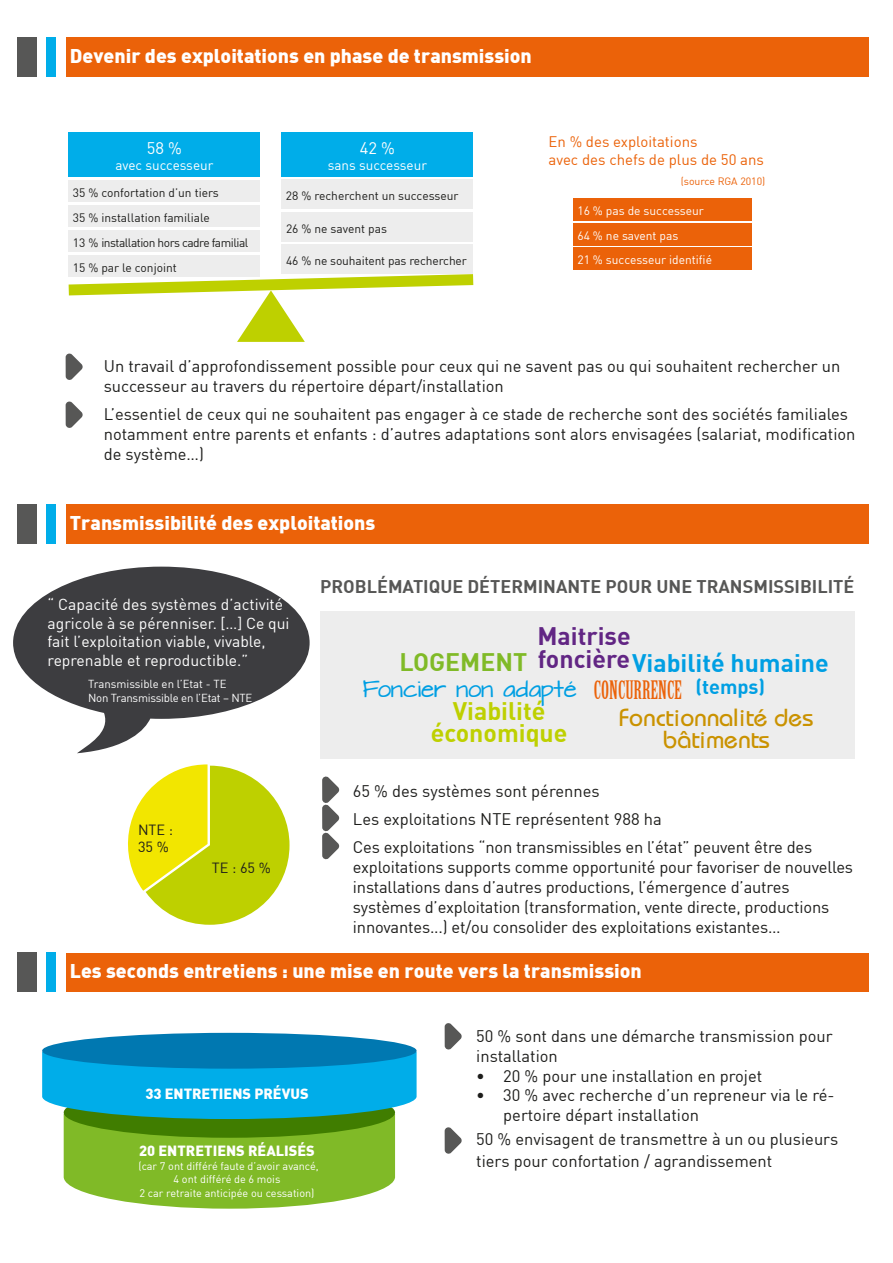
<style>
.page{position:relative;width:893px;height:1263px;background:#fff}
.page>*{position:absolute;margin:0;border:0;box-sizing:border-box;transform-origin:0 0}
.t1{font:24.9px/22.4px "Bauhaus";color:#ca9200;text-align:center}
.t2{font:700 24.9px/22.4px "DIN";color:#bed000;text-align:center}
.t3{font:700 24.9px "DIN";color:#009fe3}
.t4{font:700 24.9px/22.4px "DIN";color:#622684}
.t5{font:700 24.9px "DIN";color:#80ba27}
.t6{font:19.95px "Architects Daughter";color:#009fe3}
.t7{font:700 19.95px "DIN";color:#009fe3}
.t8{font:900 19.5px "DIN";color:#fff}
.t9{font:700 18px "DIN";color:#575756}
.t10{font:16.5px/19.8px "DIN";color:#1d1d1b}
.t11{font:16.5px "DIN";color:#fff}
.t12{font:15.75px/18.9px "DIN";color:#fff}
.t13{font:15px/18px "DIN";color:#eb6209}
.t14{font:900 14.55px "DIN";color:#fff}
.t15{font:14.4px/17.4px "DIN";color:#1d1d1b}
.t16{font:13.5px "DIN";color:#fff}
.t17{font:12px "DIN";color:#1d1d1b}
.t18{font:12px/25.7px "DIN";letter-spacing:-.04em;color:#1d1d1b}
.t19{font:12px/24.6px "DIN";color:#fff}
.t20{font:11.4px/13.6px "DIN";letter-spacing:-.02em;color:#fff}
.t21{font:10.95px/13.6px "DIN";color:#fff;text-align:center}
.t22{font:10.5px "DIN";color:#eb6209}
.s1{font-family:"Birch Std";font-size:24.9px;color:#eb6209}
</style>
<div class="page">
<div style="left:320px;top:611px;width:535px;height:148px;background:#ededed"></div>
<svg style="left:13px;top:567px;width:297px;height:186px;fill:#3d3d40"></svg>
<div style="left:66px;top:37px;width:802px;height:40px;background:#eb6209"></div>
<div style="left:66px;top:504px;width:802px;height:40px;background:#eb6209"></div>
<div style="left:66px;top:953px;width:802px;height:39px;background:#eb6209"></div>
<div style="left:17px;top:37px;width:20px;height:40px;background:#575756"></div>
<div style="left:46px;top:37px;width:10px;height:40px;background:#00ade9"></div>
<div style="left:17px;top:504px;width:20px;height:40px;background:#575756"></div>
<div style="left:46px;top:504px;width:10px;height:40px;background:#00ade9"></div>
<div style="left:17px;top:952px;width:20px;height:40px;background:#575756"></div>
<div style="left:46px;top:952px;width:10px;height:40px;background:#00ade9"></div>
<div style="left:69px;top:180px;width:191px;height:21px;background:#ededed"></div>
<div style="left:69px;top:132px;width:191px;height:44px;background:#00ade9"></div>
<div style="left:282px;top:132px;width:191px;height:44px;background:#00ade9"></div>
<div style="left:282px;top:179px;width:191px;height:30px;background:#ededed"></div>
<div style="left:69px;top:255px;width:191px;height:21px;background:#ededed"></div>
<div style="left:69px;top:205px;width:191px;height:21px;background:#ededed"></div>
<div style="left:69px;top:231px;width:191px;height:21px;background:#ededed"></div>
<div style="left:282px;top:212px;width:191px;height:29px;background:#ededed"></div>
<div style="left:282px;top:244px;width:191px;height:30px;background:#ededed"></div>
<svg style="left:69px;top:274px;width:404px;height:68px"></svg>
<svg style="left:42px;top:1052px;width:375px;height:157px;background:#5eb881"></svg>
<div style="left:42px;top:1033px;width:375px;height:36px;background:#0078b1;border-radius:50%"></div>
<svg style="left:66px;top:353px;width:17px;height:27px"></svg>
<svg style="left:66px;top:401px;width:17px;height:27px"></svg>
<svg style="left:322px;top:776px;width:18px;height:84px"></svg>
<svg style="left:445px;top:1023px;width:17px;height:27px"></svg>
<svg style="left:445px;top:1127px;width:17px;height:27px"></svg>
<svg style="left:128px;top:764px;width:161px;height:161px"></svg>
<div style="left:573px;top:198px;width:179px;height:23px;background:#eb6209"></div>
<div style="left:573px;top:223px;width:179px;height:22px;background:#eb6209"></div>
<div style="left:573px;top:247px;width:179px;height:23px;background:#eb6209"></div>
<p class="t8" style="left:70px;top:43px;width:464px">Devenir des exploitations en phase de transmission</p>
<p class="t11" style="left:147px;top:138px;width:37px">58 %</p>
<p class="t16" style="left:115px;top:157px;width:99px">avec successeur</p>
<p class="t17" style="left:73px;top:185px;width:148px">35 % confortation d’un tiers</p>
<p class="t11" style="left:360px;top:138px;width:37px">42 %</p>
<p class="t16" style="left:328px;top:157px;width:101px">sans successeur</p>
<p class="t17" style="left:286px;top:188px;width:174px">28 % recherchent un successeur</p>
<p class="t18" style="left:73px;top:204px;width:177px">35 % installation familiale<br>13 % installation hors cadre familial</p>
<p class="t17" style="left:286px;top:221px;width:102px">26 % ne savent pas</p>
<p class="t17" style="left:286px;top:253px;width:182px">46 % ne souhaitent pas rechercher</p>
<p class="t17" style="left:73px;top:260px;width:105px">15 % par le conjoint</p>
<p class="t13" style="left:549px;top:132px;width:217px">En % des exploitations<br>avec des chefs de plus de 50 ans</p>
<p class="t22" style="left:681px;top:174px;width:86px">(source RGA 2010)</p>
<p class="t19" style="left:577px;top:198px;width:136px">16 % pas de successeur<br>64 % ne savent pas<br>21 % successeur identifié</p>
<p class="t10" style="left:104px;top:356px;width:738px">Un travail d’approfondissement possible pour ceux qui ne savent pas ou qui souhaitent rechercher un successeur au travers du répertoire départ/installation</p>
<p class="t10" style="left:104px;top:404px;width:753px">L’essentiel de ceux qui ne souhaitent pas engager à ce stade de recherche sont des sociétés familiales notamment entre parents et enfants : d’autres adaptations sont alors envisagées (salariat, modification de système…)</p>
<p class="t8" style="left:70px;top:510px;width:307px">Transmissibilité des exploitations</p>
<p class="t12" style="left:48px;top:594px;width:243px">“ Capacité des systèmes d’activité agricole à se pérenniser. […] Ce qui fait l’exploitation viable, vivable, reprenable et reproductible.”</p>
<p class="t20" style="left:88px;top:677px;width:166px">Transmissible en l’Etat - TE<br>Non Transmissible en l’Etat – NTE</p>
<p class="t15" style="left:138px;top:821px;width:37px">NTE :<br>35 %</p>
<p class="t15" style="left:212px;top:859px;width:60px">TE : 65 %</p>
<p class="t9" style="left:320px;top:575px;width:536px">PROBLÉMATIQUE DÉTERMINANTE POUR UNE TRANSMISSIBILITÉ</p>
<h1 class="t4" style="left:537px;top:624px;width:95px">Maitrise foncière</h1>
<p class="t6" style="left:362px;top:675px;width:321px">Foncier non adapté <span class="s1">CONCURRENCE</span></p>
<h1 class="t1" style="left:620px;top:706px;width:195px">Fonctionnalité des bâtiments</h1>
<h1 class="t5" style="left:399px;top:645px;width:129px">LOGEMENT</h1>
<h1 class="t3" style="left:632px;top:646px;width:198px">Viabilité humaine</h1>
<p class="t7" style="left:696px;top:674px;width:71px">(temps)</p>
<h1 class="t2" style="left:431px;top:699px;width:138px">Viabilité économique</h1>
<p class="t10" style="left:353px;top:776px;width:461px;line-height:28.3px">65 % des systèmes sont pérennes<br>Les exploitations NTE représentent 988 ha<br>Ces exploitations “non transmissibles en l’état” peuvent être des</p>
<p class="t10" style="left:353px;top:857px;width:502px">exploitations supports comme opportunité pour favoriser de nouvelles installations dans d’autres productions, l’émergence d’autres systèmes d’exploitation (transformation, vente directe, productions innovantes...) et/ou consolider des exploitations existantes…</p>
<p class="t8" style="left:70px;top:958px;width:573px">Les seconds entretiens : une mise en route vers la transmission</p>
<p class="t14" style="left:145px;top:1084px;width:165px">33 ENTRETIENS PRÉVUS</p>
<p class="t14" style="left:139px;top:1141px;width:177px">20 ENTRETIENS RÉALISÉS</p>
<p class="t21" style="left:138px;top:1159px;width:182px">(car 7 ont différé faute d’avoir avancé,<br>4 ont différé de 6 mois<br>2 car retraite anticipée ou cessation)</p>
<p class="t10" style="left:476px;top:1026px;width:358px">50 % sont dans une démarche transmission pour installation</p>
<p class="t10" style="left:476px;top:1065px;width:288px">• 20 % pour une installation en projet</p>
<p class="t10" style="left:503px;top:1085px;width:333px;text-indent:-27px">• 30 % avec recherche d’un repreneur via le ré&shy;pertoire départ installation</p>
<p class="t10" style="left:476px;top:1128px;width:363px;line-height:21.6px">50 % envisagent de transmettre à un ou plusieurs tiers pour confortation / agrandissement</p>
</div>
